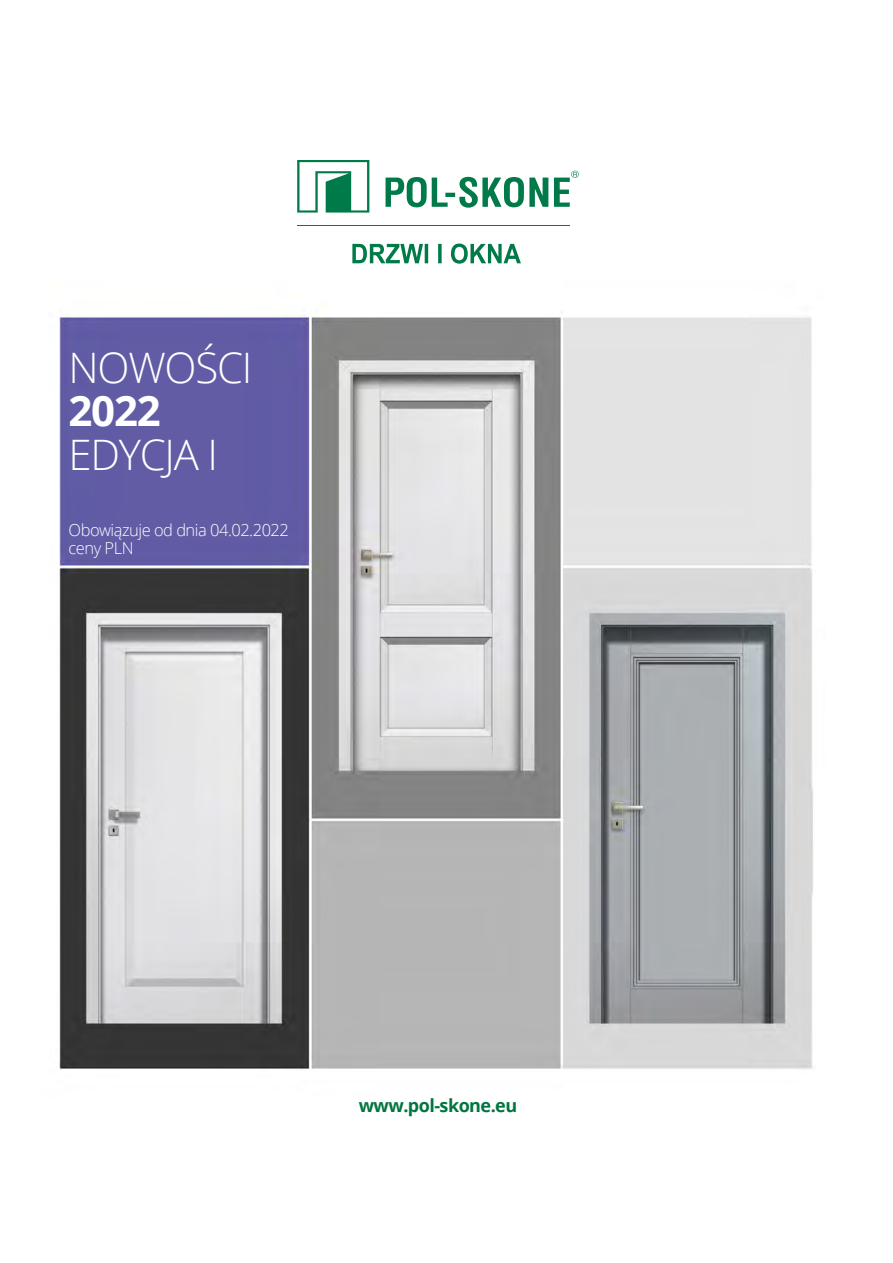
<style>
.page{position:relative;width:893px;height:1263px;background:#fff}
.page>*{position:absolute;margin:0;border:0;box-sizing:border-box;transform-origin:0 0}
.t1{font:300 42px "Open Sans";letter-spacing:-.03em;color:#fff}
.t2{font:700 42px "Open Sans";color:#fff}
.t3{font:700 18px "Open Sans";letter-spacing:-.03em;color:#00753f}
.t4{font:300 16.5px/18px "Open Sans";letter-spacing:-.03em;color:#fff}
</style>
<div class="page">
<img style="left:59px;top:160px;width:754px;height:909px">
<svg style="left:297px;top:160px;width:72px;height:53px"></svg>
<svg style="left:386px;top:171px;width:193px;height:40px"></svg>
<svg style="left:352px;top:244px;width:169px;height:20px"></svg>
<hr style="left:298px;top:225px;width:272px;height:1px;background:#007a48">
<h1 class="t1" style="left:69px;top:339px;width:185px">NOWOŚCI</h1>
<h1 class="t2" style="left:69px;top:382px;width:94px">2022</h1>
<h1 class="t1" style="left:69px;top:426px;width:151px">EDYCJA I</h1>
<p class="t4" style="left:69px;top:520px;width:222px">Obowiązuje od dnia 04.02.2022 ceny PLN</p>
<p class="t3" style="left:359px;top:1092px;width:160px">www.pol-skone.eu</p>
</div>
